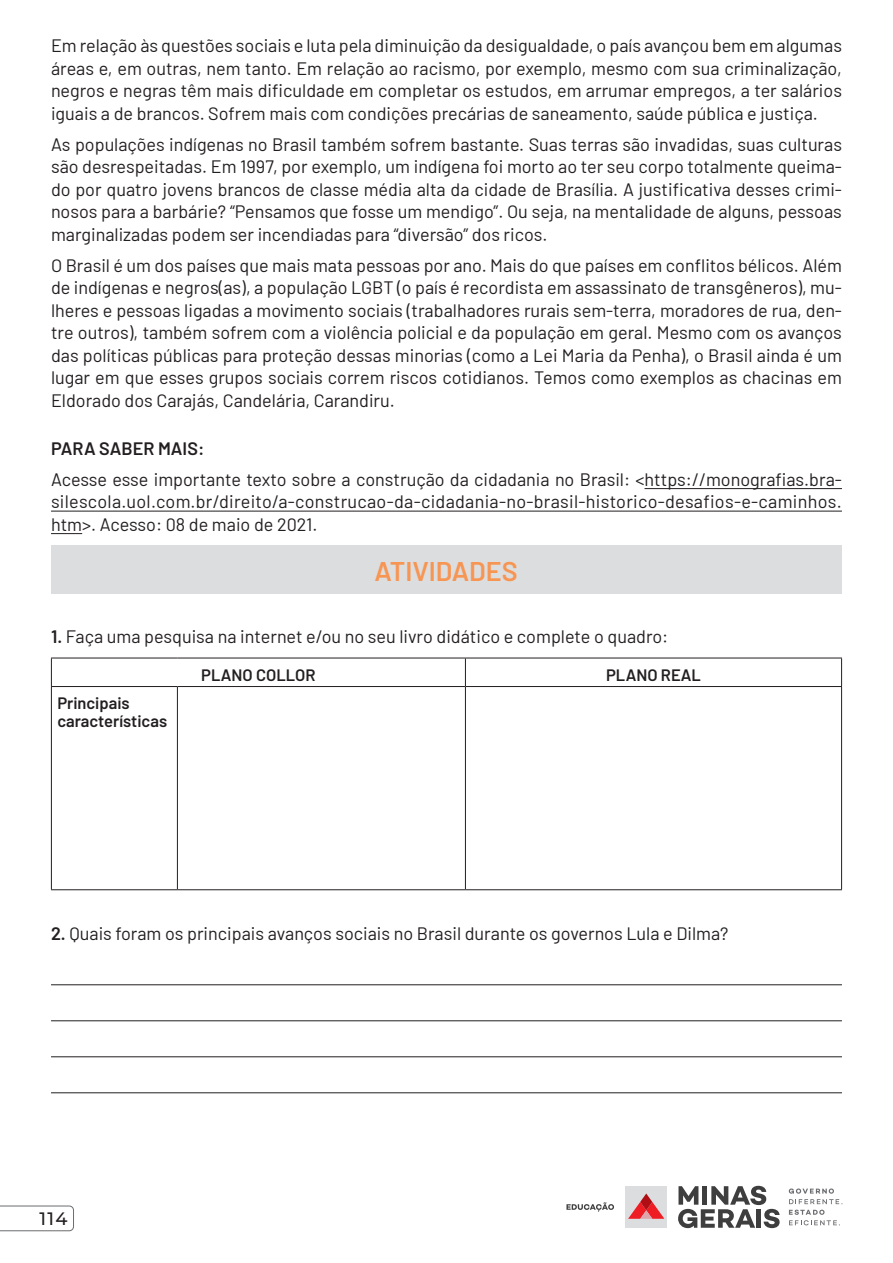
<style>
.page{position:relative;width:893px;height:1263px;background:#fff}
.page>*{position:absolute;margin:0;border:0;box-sizing:border-box;transform-origin:0 0}
.t1{font:600 27px "Barlow";color:#f79553}
.t2{font:18px/22.5px "Barlow";color:#231f20;text-align:justify}
.t3{font:600 18px "Barlow";color:#231f20}
.t4{font:500 18px "Montserrat";color:#231f20}
.t5{font:600 16.5px/17.9px "Barlow";color:#231f20}
.s1{font-weight:600}
</style>
<div class="page">
<div style="left:625px;top:1186px;width:42px;height:42px;background:#dcdddf"></div>
<svg style="left:628px;top:1193px;width:36px;height:26px"></svg>
<svg style="left:678px;top:1186px;width:102px;height:42px"></svg>
<svg style="left:789px;top:1188px;width:53px;height:16px"></svg>
<svg style="left:789px;top:1210px;width:51px;height:15px"></svg>
<svg style="left:566px;top:1202px;width:48px;height:9px"></svg>
<svg style="left:0;top:1205px;width:74px;height:26px"></svg>
<hr style="left:644px;top:488px;width:198px;height:1px;background:#231f20">
<hr style="left:51px;top:511px;width:791px;height:1px;background:#231f20">
<hr style="left:51px;top:533px;width:31px;height:1px;background:#231f20">
<hr style="left:51px;top:984px;width:791px;height:1px;background:#231f20">
<hr style="left:51px;top:1020px;width:791px;height:1px;background:#231f20">
<hr style="left:51px;top:1056px;width:791px;height:1px;background:#231f20">
<hr style="left:51px;top:1092px;width:791px;height:1px;background:#231f20">
<div style="left:51px;top:545px;width:790px;height:48px;background:#dcdddf"></div>
<hr style="left:51px;top:658px;width:126px;height:1px;background:#231f20">
<svg style="left:51px;top:658px;width:1px;height:28px"></svg>
<hr style="left:177px;top:658px;width:288px;height:1px;background:#231f20">
<hr style="left:465px;top:658px;width:377px;height:1px;background:#231f20">
<svg style="left:465px;top:658px;width:1px;height:28px"></svg>
<svg style="left:841px;top:658px;width:1px;height:28px"></svg>
<hr style="left:51px;top:686px;width:126px;height:1px;background:#231f20">
<hr style="left:51px;top:687px;width:1px;height:202px;background:#231f20">
<hr style="left:177px;top:686px;width:288px;height:1px;background:#231f20">
<hr style="left:177px;top:687px;width:1px;height:202px;background:#231f20">
<hr style="left:465px;top:686px;width:377px;height:1px;background:#231f20">
<hr style="left:465px;top:687px;width:1px;height:202px;background:#231f20">
<hr style="left:841px;top:687px;width:1px;height:202px;background:#231f20">
<hr style="left:51px;top:889px;width:126px;height:1px;background:#231f20">
<hr style="left:177px;top:889px;width:288px;height:1px;background:#231f20">
<hr style="left:465px;top:889px;width:377px;height:1px;background:#231f20">
<p class="t2" style="left:51px;top:33px;width:792px">Em relação às questões sociais e luta pela diminuição da desigualdade, o país avançou bem em algumas áreas e, em outras, nem tanto. Em relação ao racismo, por exemplo, mesmo com sua criminalização, negros e negras têm mais dificuldade em completar os estudos, em arrumar empregos, a ter salários iguais a de brancos. Sofrem mais com condições precárias de saneamento, saúde pública e justiça.</p>
<p class="t2" style="left:51px;top:131px;width:792px">As populações indígenas no Brasil também sofrem bastante. Suas terras são invadidas, suas culturas são desrespeitadas. Em 1997, por exemplo, um indígena foi morto ao ter seu corpo totalmente queima&shy;do por quatro jovens brancos de classe média alta da cidade de Brasília. A justificativa desses crimi&shy;nosos para a barbárie? “Pensamos que fosse um mendigo”. Ou seja, na mentalidade de alguns, pessoas marginalizadas podem ser incendiadas para “diversão” dos ricos.</p>
<p class="t2" style="left:51px;top:252px;width:792px">O Brasil é um dos países que mais mata pessoas por ano. Mais do que países em conflitos bélicos. Além de indígenas e negros(as), a população LGBT (o país é recordista em assassinato de transgêneros), mu&shy;lheres e pessoas ligadas a movimento sociais (trabalhadores rurais sem-terra, moradores de rua, den&shy;tre outros), também sofrem com a violência policial e da população em geral. Mesmo com os avanços das políticas públicas para proteção dessas minorias (como a Lei Maria da Penha), o Brasil ainda é um lugar em que esses grupos sociais correm riscos cotidianos. Temos como exemplos as chacinas em Eldorado dos Carajás, Candelária, Carandiru.</p>
<p class="t3" style="left:51px;top:435px;width:155px">PARA SABER MAIS:</p>
<p class="t2" style="left:51px;top:466px;width:792px">Acesse esse importante texto sobre a construção da cidadania no Brasil: &lt;https://monografias.bra&shy;silescola.uol.com.br/direito/a-construcao-da-cidadania-no-brasil-historico-desafios-e-caminhos. htm&gt;. Acesso: 08 de maio de 2021.</p>
<h1 class="t1" style="left:374px;top:551px;width:145px">ATIVIDADES</h1>
<p class="t2" style="left:51px;top:624px;width:619px"><span class="s1">1.</span> Faça uma pesquisa na internet e/ou no seu livro didático e complete o quadro:</p>
<p class="t5" style="left:201px;top:664px;width:116px">PLANO COLLOR</p>
<p class="t5" style="left:606px;top:664px;width:96px">PLANO REAL</p>
<p class="t5" style="left:57px;top:693px;width:111px">Principais características</p>
<p class="t2" style="left:51px;top:921px;width:679px"><span class="s1">2.</span> Quais foram os principais avanços sociais no Brasil durante os governos Lula e Dilma?</p>
<p class="t4" style="left:39px;top:1206px;width:30px">114</p>
</div>
